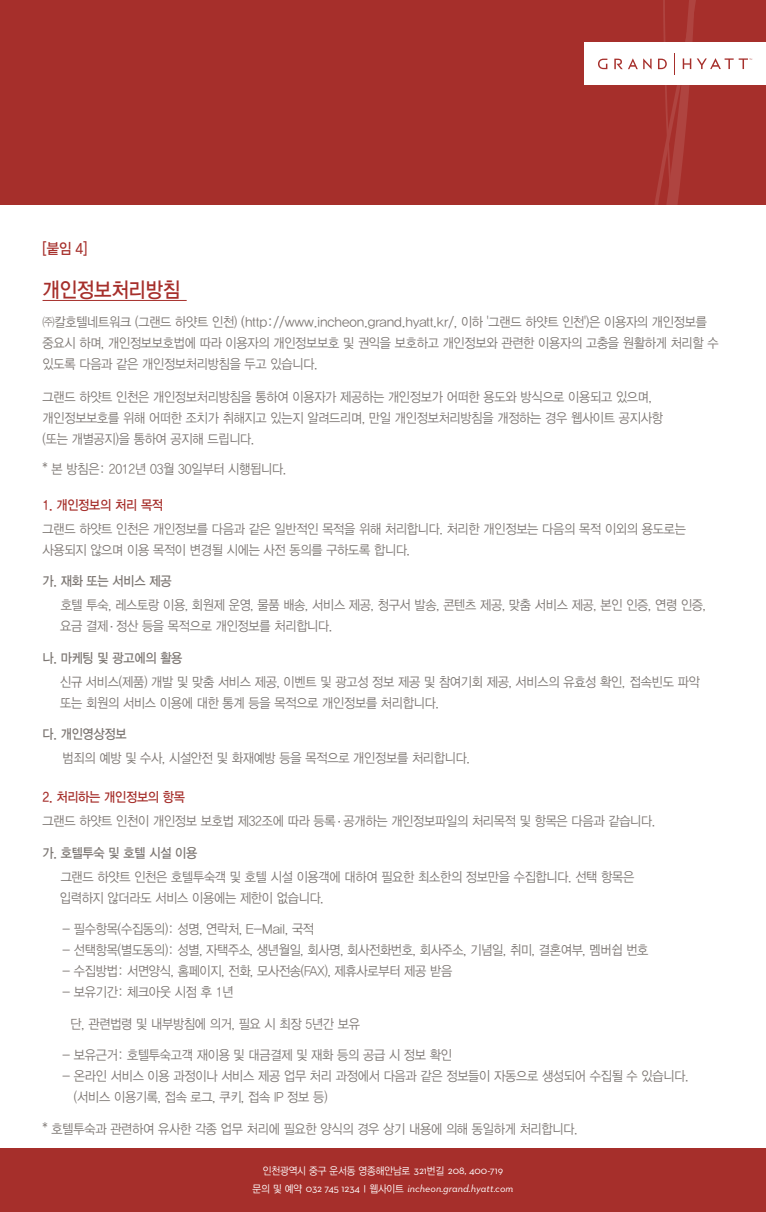
<style>
.page{position:relative;width:766px;height:1212px;background:#fff}
.page>*{position:absolute;margin:0;border:0;box-sizing:border-box;transform-origin:0 0}
.t1{font:21px "YDIYGO330";letter-spacing:-.01em;color:#a62f2b;scale:.9 1}
.t2{font:15px "YDIYGO330";color:#a62f2b;scale:.9 1}
.t3{font:13.5px/21px "YDIYGO320";letter-spacing:-.02em;color:#7d7773;scale:.9 1}
.t4{font:13.5px "YDIYGO330";letter-spacing:-.02em;color:#7d7773;scale:.9 1}
.t5{font:13.5px "YDIYGO330";letter-spacing:-.02em;color:#a62f2b;scale:.9 1}
.t6{font:italic 10.5px "Neutraface 2 Text";color:#fff}
.t7{font:10.5px "YDIYGO320";letter-spacing:-.01em;color:#fff;scale:.9 1}
.s1{font-family:"Neutraface 2 Text"}
.s2{font-family:"YDIYGO320";font-style:normal}
.s3{font-style:normal}
</style>
<div class="page">
<hr style="left:43px;top:300px;width:144px;height:1px;background:#a62f2b">
<div style="left:0;top:1148px;width:765px;height:64px;background:#a62f2b"></div>
<div style="left:0;top:0;width:765px;height:204px;background:#a62f2b"></div>
<div style="left:584px;top:43px;width:181px;height:42px;background:#fff"></div>
<svg style="left:597px;top:0;width:154px;height:204px"></svg>
<p class="t2" style="left:43px;top:240px;width:51px">[붙임 4]</p>
<h1 class="t1" style="left:43px;top:278px;width:155px">개인정보처리방침</h1>
<p class="t3" style="left:43px;top:311px;width:752px">㈜칼호텔네트워크 (그랜드 하얏트 인천) (http://www.incheon.grand.hyatt.kr/, 이하 '그랜드 하얏트 인천')은 이용자의 개인정보를 중요시 하며, 개인정보보호법에 따라 이용자의 개인정보보호 및 권익을 보호하고 개인정보와 관련한 이용자의 고충을 원활하게 처리할 수 있도록 다음과 같은 개인정보처리방침을 두고 있습니다.</p>
<p class="t3" style="left:43px;top:386px;width:690px">그랜드 하얏트 인천은 개인정보처리방침을 통하여 이용자가 제공하는 개인정보가 어떠한 용도와 방식으로 이용되고 있으며, 개인정보보호를 위해 어떠한 조치가 취해지고 있는지 알려드리며, 만일 개인정보처리방침을 개정하는 경우 웹사이트 공지사항 (또는 개별공지)을 통하여 공지해 드립니다.</p>
<p class="t3" style="left:43px;top:458px;width:272px">* 본 방침은: 2012년 03월 30일부터 시행됩니다.</p>
<p class="t5" style="left:43px;top:497px;width:135px">1. 개인정보의 처리 목적</p>
<p class="t3" style="left:43px;top:518px;width:716px">그랜드 하얏트 인천은 개인정보를 다음과 같은 일반적인 목적을 위해 처리합니다. 처리한 개인정보는 다음의 목적 이외의 용도로는 사용되지 않으며 이용 목적이 변경될 시에는 사전 동의를 구하도록 합니다.</p>
<p class="t4" style="left:43px;top:573px;width:145px">가. 재화 또는 서비스 제공</p>
<p class="t3" style="left:60px;top:595px;width:718px">호텔 투숙, 레스토랑 이용, 회원제 운영, 물품 배송, 서비스 제공, 청구서 발송, 콘텐츠 제공, 맞춤 서비스 제공, 본인 인증, 연령 인증, 요금 결제 . 정산 등을 목적으로 개인정보를 처리합니다.</p>
<p class="t4" style="left:43px;top:650px;width:157px">나. 마케팅 및 광고에의 활용</p>
<p class="t3" style="left:60px;top:671px;width:712px">신규 서비스(제품) 개발 및 맞춤 서비스 제공, 이벤트 및 광고성 정보 제공 및 참여기회 제공, 서비스의 유효성 확인, 접속빈도 파악 또는 회원의 서비스 이용에 대한 통계 등을 목적으로 개인정보를 처리합니다.</p>
<p class="t4" style="left:43px;top:726px;width:95px">다. 개인영상정보</p>
<p class="t3" style="left:63px;top:748px;width:454px">범죄의 예방 및 수사, 시설안전 및 화재예방 등을 목적으로 개인정보를 처리합니다.</p>
<p class="t5" style="left:43px;top:789px;width:160px">2. 처리하는 개인정보의 항목</p>
<p class="t3" style="left:43px;top:811px;width:682px">그랜드 하얏트 인천이 개인정보 보호법 제32조에 따라 등록 . 공개하는 개인정보파일의 처리목적 및 항목은 다음과 같습니다.</p>
<p class="t4" style="left:43px;top:845px;width:173px">가. 호텔투숙 및 호텔 시설 이용</p>
<p class="t3" style="left:60px;top:866px;width:639px">그랜드 하얏트 인천은 호텔투숙객 및 호텔 시설 이용객에 대하여 필요한 최소한의 정보만을 수집합니다. 선택 항목은 입력하지 않더라도 서비스 이용에는 제한이 없습니다.</p>
<p class="t3" style="left:63px;top:919px;width:281px">- 필수항목(수집동의): 성명, 연락처, E-Mail, 국적</p>
<p class="t3" style="left:63px;top:940px;width:652px">- 선택항목(별도동의): 성별, 자택주소, 생년월일, 회사명, 회사전화번호, 회사주소, 기념일, 취미, 결혼여부, 멤버쉽 번호</p>
<p class="t3" style="left:63px;top:961px;width:434px">- 수집방법: 서면양식, 홈페이지, 전화, 모사전송(FAX), 제휴사로부터 제공 받음</p>
<p class="t3" style="left:63px;top:982px;width:191px">- 보유기간: 체크아웃 시점 후 1년</p>
<p class="t3" style="left:71px;top:1013px;width:323px">단, 관련법령 및 내부방침에 의거, 필요 시 최장 5년간 보유</p>
<p class="t3" style="left:63px;top:1045px;width:434px">- 보유근거: 호텔투숙고객 재이용 및 대금결제 및 재화 등의 공급 시 정보 확인</p>
<p class="t3" style="left:74px;top:1066px;width:684px;text-indent:-11px">- 온라인 서비스 이용 과정이나 서비스 제공 업무 처리 과정에서 다음과 같은 정보들이 자동으로 생성되어 수집될 수 있습니다. (서비스 이용기록, 접속 로그, 쿠키, 접속 IP 정보 등)</p>
<p class="t3" style="left:43px;top:1118px;width:595px">* 호텔투숙과 관련하여 유사한 각종 업무 처리에 필요한 양식의 경우 상기 내용에 의해 동일하게 처리합니다.</p>
<p class="t7" style="left:263px;top:1165px;width:268px">인천광역시 중구 운서동 영종해안남로 <span class="s1">321</span>번길 <span class="s1">208, 400-719</span></p>
<p class="t6" style="left:252px;top:1182px;width:262px"><span class="s2">문의 및 예약</span> <span class="s3">032 745 1234</span> <span class="s2">l 웹사이트</span> incheon.grand.hyatt.com</p>
</div>
